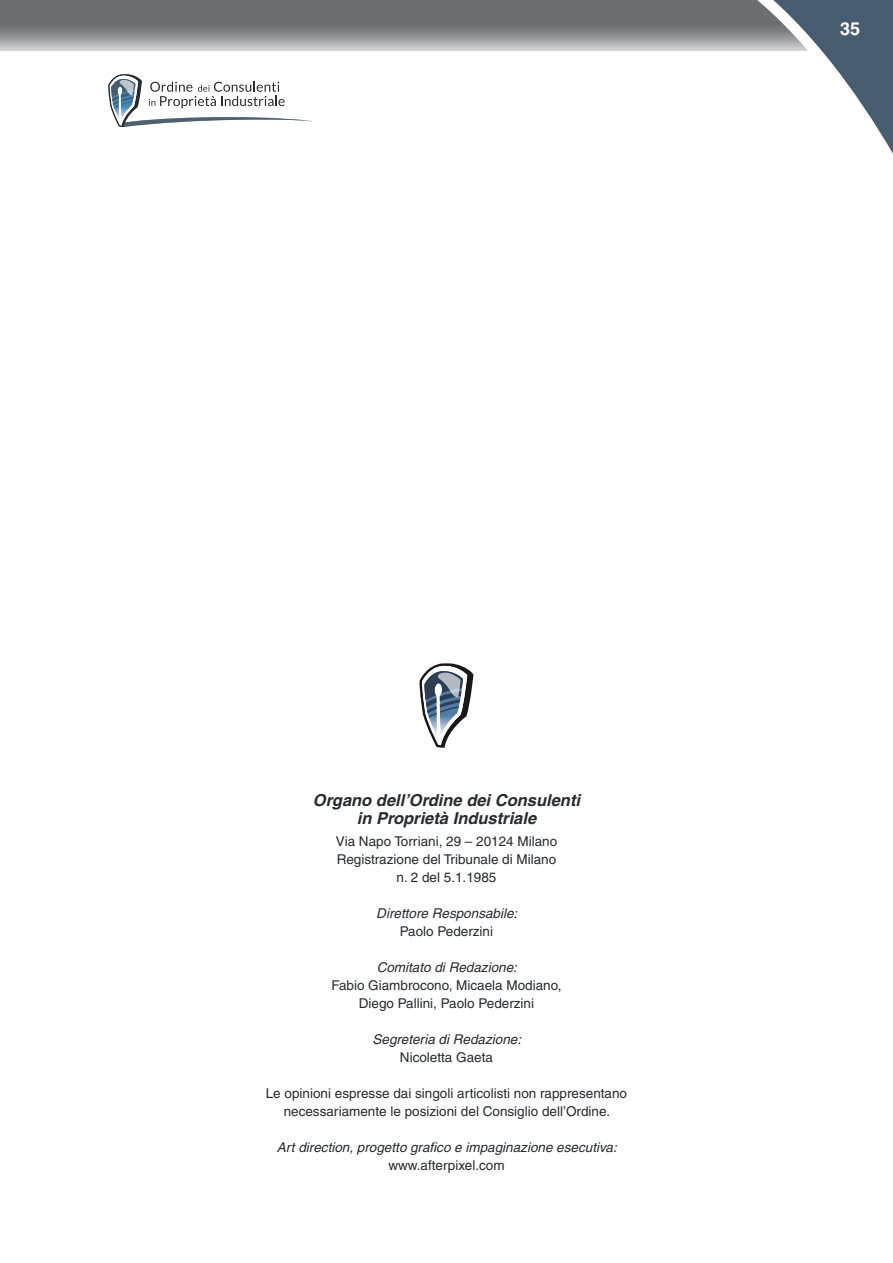
<style>
.page{position:relative;width:893px;height:1263px;background:#fff}
.page>*{position:absolute;margin:0;border:0;box-sizing:border-box;transform-origin:0 0}
.t1{font:700 18px "Helvetica";color:#fff}
.t2{font:italic 700 16.5px/18px "Helvetica";color:#262b30;text-align:center}
.t3{font:13.5px/18px "Helvetica";color:#262b30;text-align:center}
.t4{font:italic 13.5px "Helvetica";color:#262b30}
</style>
<div class="page">
<svg style="left:0;top:0;width:712px;height:51px;background:#858689"></svg>
<svg style="left:712px;top:0;width:181px;height:154px"></svg>
<svg style="left:108px;top:74px;width:204px;height:53px"></svg>
<svg style="left:420px;top:663px;width:53px;height:85px"></svg>
<h1 class="t1" style="left:840px;top:18px;width:22px">35</h1>
<p class="t2" style="left:313px;top:791px;width:269px">Organo dell’Ordine dei Consulenti in Proprietà Industriale</p>
<p class="t3" style="left:336px;top:832px;width:223px">Via Napo Torriani, 29 – 20124 Milano<br>Registrazione del Tribunale di Milano n. 2 del 5.1.1985</p>
<p class="t4" style="left:376px;top:906px;width:143px">Direttore Responsabile:</p>
<p class="t3" style="left:400px;top:922px;width:95px">Paolo Pederzini</p>
<p class="t4" style="left:377px;top:960px;width:142px">Comitato di Redazione:</p>
<p class="t3" style="left:331px;top:976px;width:232px">Fabio Giambrocono, Micaela Modiano,<br>Diego Pallini, Paolo Pederzini</p>
<p class="t4" style="left:372px;top:1032px;width:150px">Segreteria di Redazione:</p>
<p class="t3" style="left:400px;top:1048px;width:95px">Nicoletta Gaeta</p>
<p class="t3" style="left:266px;top:1084px;width:363px">Le opinioni espresse dai singoli articolisti non rappresentano necessariamente le posizioni del Consiglio dell’Ordine.</p>
<p class="t4" style="left:277px;top:1140px;width:341px">Art direction, progetto grafico e impaginazione esecutiva:</p>
<p class="t3" style="left:388px;top:1156px;width:118px">www.afterpixel.com</p>
</div>
